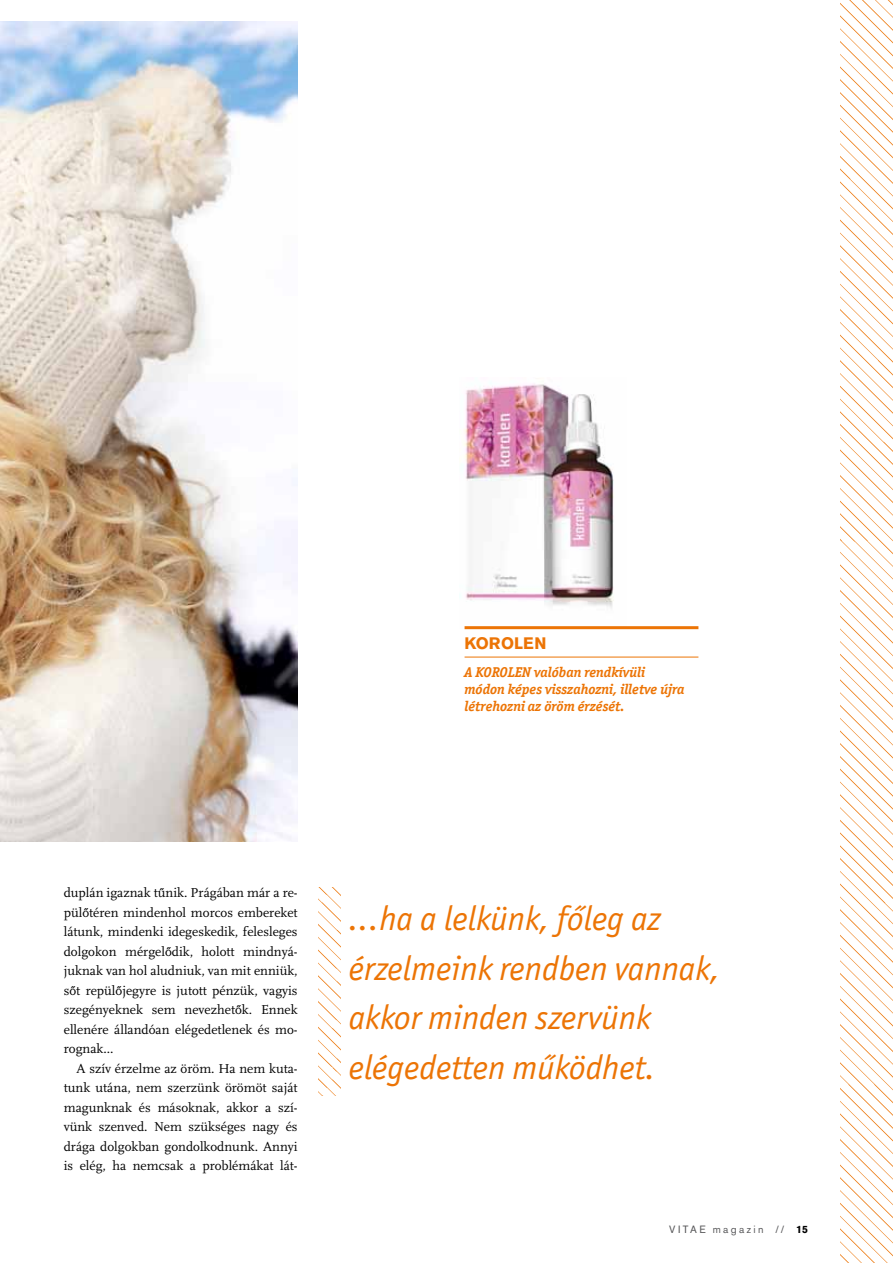
<style>
.page{position:relative;width:893px;height:1263px;background:#fff}
.page>*{position:absolute;margin:0;border:0;box-sizing:border-box;transform-origin:0 0}
.t1{font:italic 34.5px/49.5px "Officina San Itc TCE";color:#ec7405}
.t2{font:700 16.5px "Akzidenz Grotesk BECE";color:#ec7405}
.t3{font:italic 700 14.25px/17.1px "Officina Ser Itc TCE";color:#ec7405}
.t4{font:13.5px/19.5px "Scala CELF";color:#000;text-align:justify}
.t5{font:10.5px "Akzidenz Grotesk BECE";color:#58585a}
.t6{font:700 10.5px "Akzidenz Grotesk BECE";color:#000}
</style>
<div class="page">
<img style="left:840px;top:0;width:53px;height:1263px">
<img style="left:0;top:21px;width:298px;height:821px">
<img style="left:463px;top:384px;width:151px;height:244px">
<hr style="left:465px;top:626px;width:233px;height:3px;background:#ec7405">
<hr style="left:465px;top:657px;width:233px;height:1px;background:#ec7405">
<img style="left:319px;top:887px;width:21px;height:209px">
<p class="t2" style="left:465px;top:633px;width:13px">KOROLEN</p>
<p class="t3" style="left:465px;top:663px;width:221px">A KOROLEN valóban rendkívüli módon képes visszahozni, illetve újra létrehozni az öröm érzését.</p>
<p class="t4" style="left:64px;top:883px;width:235px">duplán igaznak tűnik. Prágában már a re&shy;pülőtéren mindenhol morcos embereket látunk, mindenki idegeskedik, felesleges dolgokon mérgelődik, holott mindnyá&shy;juknak van hol aludniuk, van mit enniük, sőt repülőjegyre is jutott pénzük, vagyis szegényeknek sem nevezhetők. Ennek ellenére állandóan elégedetlenek és mo&shy;rognak...</p>
<p class="t4" style="left:64px;top:1058px;width:235px;text-indent:13px">A szív érzelme az öröm. Ha nem kuta&shy;tunk utána, nem szerzünk örömöt saját magunknak és másoknak, akkor a szí&shy;vünk szenved. Nem szükséges nagy és drága dolgokban gondolkodnunk. Annyi is elég, ha nemcsak a problémákat lát-</p>
<h1 class="t1" style="left:349px;top:894px;width:373px">...ha a lelkünk, főleg az érzelmeink rendben vannak, akkor minden szervünk elégedetten működhet.</h1>
<p class="t5" style="left:669px;top:1223px;width:8px">VIT</p>
<p class="t5" style="left:690px;top:1223px;width:91px">AE magazin //</p>
<p class="t6" style="left:796px;top:1223px;width:13px">15</p>
</div>
